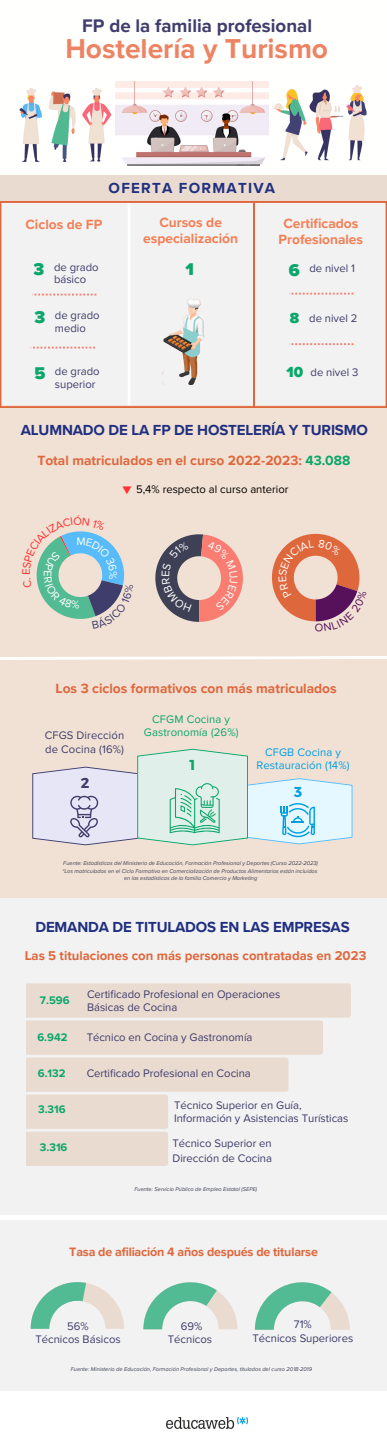
<style>
.page{position:relative;width:387px;height:1454px;background:#fff}
.page>*{position:absolute;margin:0;border:0;box-sizing:border-box;transform-origin:0 0}
.t1{font:700 28.12px "Proxima Nova";color:#ee8363}
.t2{font:700 18.75px "Proxima Nova";color:#3f3d6b}
.t3{font:900 17.5px "Proxima Nova";color:#0aa66a}
.t4{font:700 15px "Proxima Nova";letter-spacing:-.01em;color:#202f80}
.t5{font:700 15px "Proxima Nova";letter-spacing:.085em;color:#202f80}
.t6{font:900 15px "Proxima Nova";color:#0aa66a}
.t7{font:14.38px "Proxima Nova";color:#ff3131}
.t8{font:700 14.38px "Montserrat";color:#0aa66a}
.t9{font:700 14.38px "Montserrat";color:#3f3d6b}
.t10{font:700 14.38px "Montserrat";color:#009fe3}
.t11{font:700 13.75px "Proxima Nova";color:#df673c}
.t12{font:700 13.75px/15.9px "Proxima Nova";color:#f37f56;text-align:center}
.t13{font:700 13.12px "Proxima Nova";color:#df673c}
.t14{font:700 12.5px "Proxima Nova";letter-spacing:-.015em;color:#df673c}
.t15{font:11.25px/13.1px "Proxima Nova";color:#3f3d6b}
.t16{font:11.25px/13.1px "Proxima Nova";letter-spacing:.01em;color:#009fe3;text-align:center}
.t17{font:11.25px "Proxima Nova";color:#000}
.t18{font:11.25px/13.1px "Proxima Nova";letter-spacing:.01em;color:#0aa66a;text-align:center}
.t19{font:700 11.25px "Proxima Nova";color:#0aa66a}
.t20{font:italic 5.62px/7.5px "Proxima Nova";color:#3e4155;text-align:center}
.s1{font-weight:900;font-size:17.5px;color:#0aa66a}
.s2{font-weight:900;font-size:15px;color:#0aa66a}
.s3{color:#0aa66a}
</style>
<div class="page">
<div style="left:0;top:0;width:387px;height:1453px;background:#f2f2f2"></div>
<div style="left:0;top:405px;width:387px;height:492px;background:#f1e1d4"></div>
<svg style="left:27px;top:983px;width:324px;height:182px"></svg>
<div style="left:0;top:1214px;width:387px;height:5px;background:#fff"></div>
<svg style="left:0;top:656px;width:387px;height:4px"></svg>
<div style="left:0;top:1391px;width:387px;height:62px;background:#fff"></div>
<img style="left:167px;top:1417px;width:81px;height:10px">
<div style="left:0;top:0;width:387px;height:175px;background:#fffffe"></div>
<div style="left:0;top:175px;width:387px;height:27px;background:#eadbd1"></div>
<svg style="left:143px;top:1282px;width:94px;height:47px"></svg>
<svg style="left:255px;top:1282px;width:95px;height:47px"></svg>
<svg style="left:31px;top:1282px;width:93px;height:46px"></svg>
<svg style="left:32px;top:748px;width:320px;height:97px"></svg>
<img style="left:273px;top:85px;width:94px;height:76px">
<img style="left:116px;top:81px;width:152px;height:85px">
<img style="left:19px;top:81px;width:97px;height:81px">
<svg style="left:255px;top:201px;width:131px;height:206px"></svg>
<svg style="left:0;top:201px;width:255px;height:206px"></svg>
<svg style="left:155px;top:534px;width:88px;height:88px"></svg>
<svg style="left:272px;top:534px;width:88px;height:88px"></svg>
<svg style="left:36px;top:531px;width:89px;height:88px"></svg>
<h2 class="t2" style="left:82px;top:14px;width:231px">FP de la familia profesional</h2>
<h1 class="t1" style="left:65px;top:32px;width:264px">Hostelería y Turismo</h1>
<h3 class="t5" style="left:109px;top:179px;width:168px">OFERTA FORMATIVA</h3>
<h3 class="t12" style="left:26px;top:217px;width:78px">Ciclos de FP</h3>
<h3 class="t15" style="left:54px;top:261px;width:46px;line-height:12.6px;text-indent:-20px"><span class="s1">3</span> de grado básico</h3>
<h3 class="t15" style="left:34px;top:309px;width:67px;line-height:12.6px;text-align:center"><span class="s1">3</span> de grado medio</h3>
<h3 class="t15" style="left:55px;top:365px;width:46px;line-height:12.6px;text-indent:-20px"><span class="s1">5</span> de grado superior</h3>
<h3 class="t12" style="left:143px;top:215px;width:96px">Cursos de especialización</h3>
<h3 class="t3" style="left:185px;top:259px;width:10px">1</h3>
<h3 class="t12" style="left:278px;top:216px;width:86px">Certificados<br>Profesionales</h3>
<h3 class="t15" style="left:289px;top:262px;width:67px"><span class="s1">6</span> de nivel 1</h3>
<p class="t6" style="left:290px;top:309px;width:11px">8</p>
<h4 class="t15" style="left:309px;top:311px;width:50px">de nivel 2</h4>
<h3 class="t15" style="left:286px;top:366px;width:73px"><span class="s2">10</span> de nivel 3</h3>
<h3 class="t4" style="left:21px;top:421px;width:348px">ALUMNADO DE LA FP DE HOSTELERÍA Y TURISMO</h3>
<h3 class="t11" style="left:37px;top:452px;width:314px">Total matriculados en el curso 2022-2023: <span class="s3">43.088</span></h3>
<h3 class="t17" style="left:136px;top:482px;width:154px">5,4% respecto al curso anterior</h3>
<h3 class="t7" style="left:131px;top:499px;width:10px;rotate:-180deg">▲</h3>
<h3 class="t11" style="left:55px;top:680px;width:283px">Los 3 ciclos formativos con más matriculados</h3>
<h1 class="t15" style="left:45px;top:729px;width:81px">CFGS Dirección de Cocina (16%)</h1>
<h3 class="t9" style="left:81px;top:773px;width:10px">2</h3>
<h3 class="t18" style="left:144px;top:712px;width:96px">CFGM Cocina y<br>Gastronomía (26%)</h3>
<h3 class="t8" style="left:190px;top:755px;width:7px">1</h3>
<p class="t16" style="left:256px;top:746px;width:94px">CFGB Cocina y<br>Restauración (14%)</p>
<h3 class="t10" style="left:294px;top:782px;width:10px">3</h3>
<p class="t20" style="left:62px;top:859px;width:257px">Fuente: Estadísticas del Ministerio de Educación, Formación Profesional y Deportes (Curso 2022-2023) *Los matriculados en el Ciclo Formativo en Comercialización de Productos Alimentarios están incluidos en las estadísticas de la familia Comercio y Marketing</p>
<h3 class="t4" style="left:35px;top:917px;width:316px">DEMANDA DE TITULADOS EN LAS EMPRESAS</h3>
<h3 class="t13" style="left:25px;top:948px;width:343px">Las 5 titulaciones con más personas contratadas en 2023</h3>
<h3 class="t19" style="left:40px;top:993px;width:31px">7.596</h3>
<h3 class="t19" style="left:37px;top:1030px;width:32px">6.942</h3>
<h3 class="t19" style="left:38px;top:1066px;width:29px">6.132</h3>
<h3 class="t19" style="left:38px;top:1102px;width:29px">3.316</h3>
<h3 class="t19" style="left:40px;top:1140px;width:29px">3.316</h3>
<h3 class="t15" style="left:87px;top:987px;width:195px">Certificado Profesional en Operaciones<br>Básicas de Cocina</h3>
<h3 class="t15" style="left:87px;top:1030px;width:167px">Técnico en Cocina y Gastronomía</h3>
<h3 class="t15" style="left:87px;top:1066px;width:166px">Certificado Profesional en Cocina</h3>
<h3 class="t15" style="left:174px;top:1098px;width:176px">Técnico Superior en Guía,<br>Información y Asistencias Turísticas</h3>
<h3 class="t15" style="left:172px;top:1136px;width:101px;line-height:14.5px">Técnico Superior en<br>Dirección de Cocina</h3>
<p class="t20" style="left:134px;top:1185px;width:124px">Fuente: Servicio Público de Empleo Estatal (SEPE)</p>
<h3 class="t14" style="left:69px;top:1243px;width:250px">Tasa de afiliación 4 años después de titularse</h3>
<h3 class="t15" style="left:35px;top:1319px;width:87px;text-align:center">56%<br>Técnicos Básicos</h3>
<h3 class="t15" style="left:168px;top:1319px;width:46px;text-align:center">69%<br>Técnicos</h3>
<h3 class="t15" style="left:252px;top:1318px;width:102px;text-align:center">71%<br>Técnicos Superiores</h3>
<p class="t20" style="left:71px;top:1365px;width:243px">Fuente: Ministerio de Educación, Formación Profesional y Deportes, titulados del curso 2018-2019</p>
</div>
